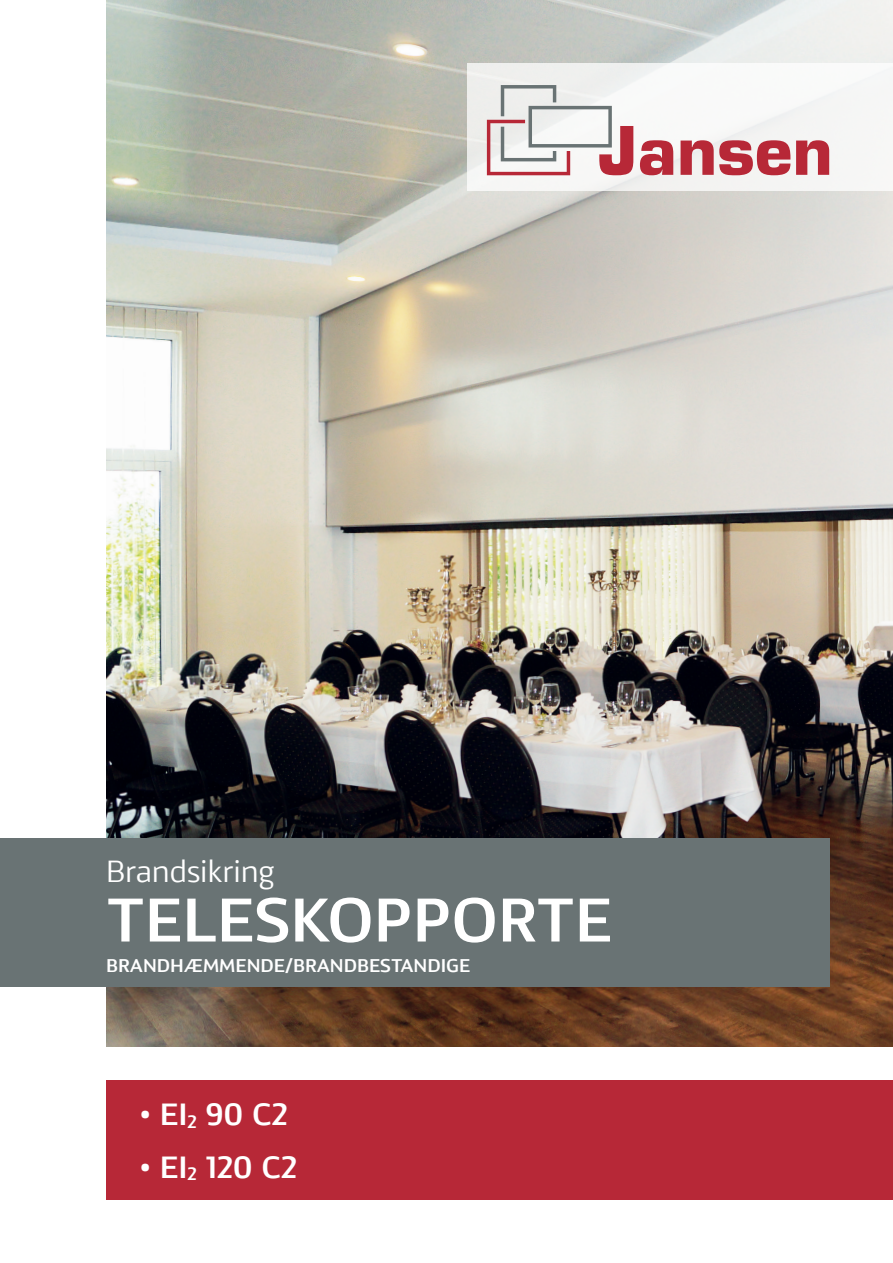
<style>
.page{position:relative;width:893px;height:1263px;background:#fff}
.page>*{position:absolute;margin:0;border:0;box-sizing:border-box;transform-origin:0 0}
.t1{font:500 60px "Kandin";color:#fff}
.t2{font:500 30px "Kandin";color:#fff}
.t3{font:300 30px "Kandin";color:#fff}
.t4{font:500 18px "Kandin";color:#fff}
</style>
<div class="page">
<img style="left:106px;top:0;width:787px;height:1046px">
<div style="left:106px;top:1080px;width:787px;height:119px;background:#b72837"></div>
<div style="left:0;top:838px;width:829px;height:148px;background:#697374"></div>
<div style="left:468px;top:64px;width:425px;height:127px;background:#f6f6f5"></div>
<svg style="left:487px;top:85px;width:342px;height:91px"></svg>
<p class="t3" style="left:106px;top:851px;width:169px">Brandsikring</p>
<p class="t1" style="left:106px;top:880px;width:507px">TELESKOPPORTE</p>
<p class="t4" style="left:106px;top:954px;width:366px">BRANDHÆMMENDE/BRANDBESTANDIGE</p>
<p class="t2" style="left:140px;top:1095px;width:149px">• EI<sub>2</sub> 90 C2</p>
<p class="t2" style="left:140px;top:1147px;width:158px">• EI<sub>2</sub> 120 C2</p>
</div>
